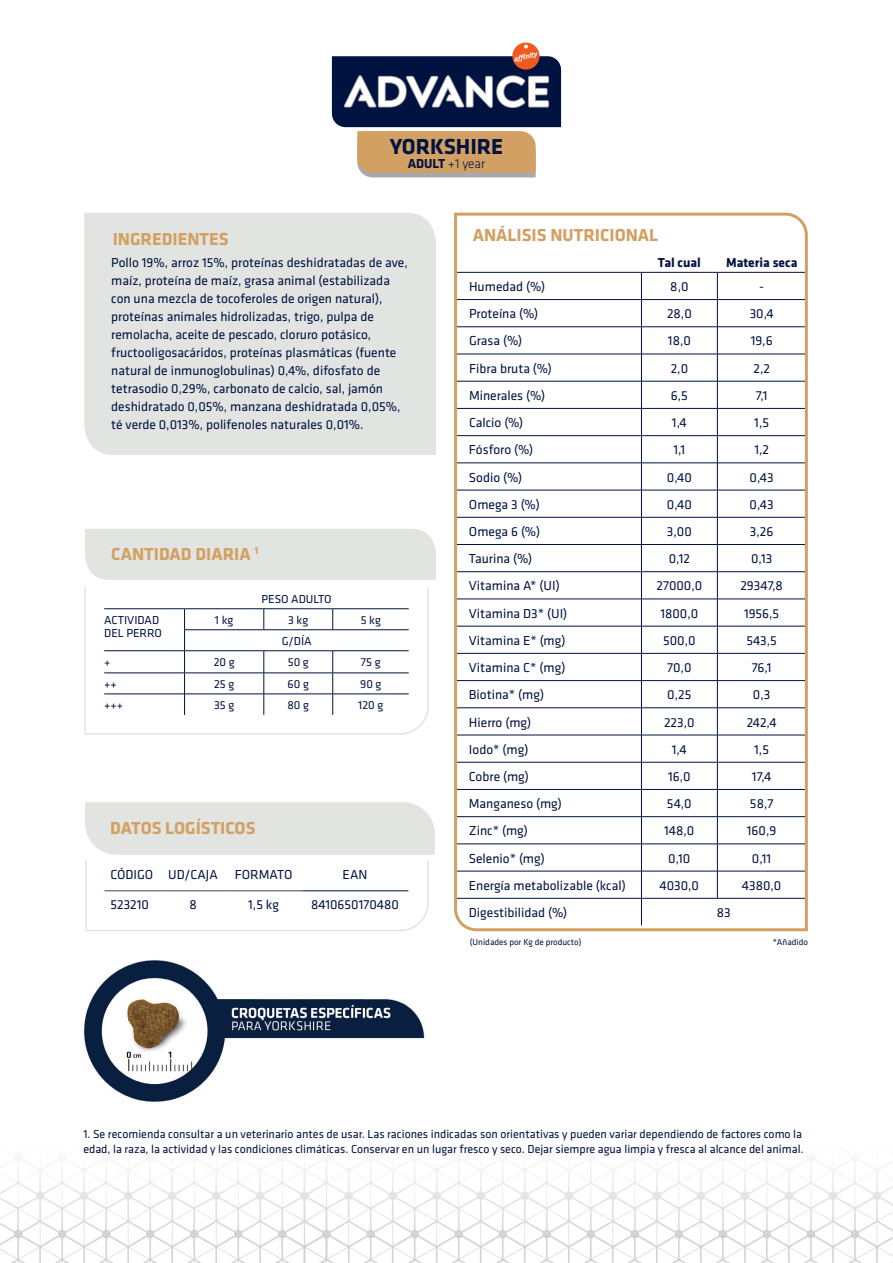
<style>
.page{position:relative;width:893px;height:1263px;background:#fff}
.page>*{position:absolute;margin:0;border:0;box-sizing:border-box;transform-origin:0 0}
.t1{font:700 22.5px "Klavika Basic";letter-spacing:-.005em;color:#001340}
.t2{font:700 18px "Klavika Basic";color:#d3a064}
.t3{font:13.5px/18px "Klavika Basic";color:#001340}
.t4{font:700 13.5px "Klavika Basic";color:#001340}
.t5{font:300 13.5px "Klavika Basic";color:#001340}
.t6{font:12px/15px "Klavika Basic";color:#001340}
.t7{font:9px "Klavika Basic";color:#001340}
.s1{font-weight:700}
</style>
<div class="page">
<img style="left:0;top:1159px;width:893px;height:104px">
<div style="left:84px;top:213px;width:352px;height:242px;background:#e2e4e2"></div>
<svg style="left:454px;top:212px;width:354px;height:720px"></svg>
<div style="left:85px;top:529px;width:351px;height:51px;background:#e2e4e2"></div>
<svg style="left:84px;top:587px;width:345px;height:148px"></svg>
<svg style="left:85px;top:802px;width:350px;height:129px"></svg>
<hr style="left:105px;top:890px;width:55px;height:1px;background:#33446a">
<hr style="left:160px;top:890px;width:66px;height:1px;background:#33446a">
<hr style="left:226px;top:890px;width:75px;height:1px;background:#33446a">
<hr style="left:301px;top:890px;width:107px;height:1px;background:#001340">
<hr style="left:104px;top:608px;width:81px;height:1px;background:#001340">
<hr style="left:185px;top:608px;width:79px;height:1px;background:#001340">
<hr style="left:264px;top:608px;width:69px;height:1px;background:#001340">
<svg style="left:264px;top:609px;width:1px;height:20px"></svg>
<hr style="left:333px;top:608px;width:76px;height:1px;background:#001340">
<svg style="left:332px;top:609px;width:1px;height:20px"></svg>
<hr style="left:184px;top:629px;width:80px;height:1px;background:#001340">
<hr style="left:264px;top:629px;width:69px;height:1px;background:#001340">
<hr style="left:333px;top:629px;width:76px;height:1px;background:#001340">
<hr style="left:104px;top:650px;width:81px;height:1px;background:#001340">
<hr style="left:185px;top:650px;width:79px;height:1px;background:#001340">
<hr style="left:264px;top:650px;width:69px;height:1px;background:#001340">
<hr style="left:333px;top:650px;width:76px;height:1px;background:#001340">
<hr style="left:104px;top:673px;width:81px;height:1px;background:#001340">
<hr style="left:185px;top:673px;width:79px;height:1px;background:#001340">
<hr style="left:264px;top:673px;width:69px;height:1px;background:#001340">
<hr style="left:333px;top:673px;width:76px;height:1px;background:#001340">
<hr style="left:104px;top:694px;width:81px;height:1px;background:#001340">
<hr style="left:185px;top:694px;width:79px;height:1px;background:#001340">
<svg style="left:184px;top:609px;width:1px;height:106px"></svg>
<hr style="left:264px;top:694px;width:69px;height:1px;background:#001340">
<svg style="left:264px;top:651px;width:1px;height:64px"></svg>
<hr style="left:333px;top:694px;width:76px;height:1px;background:#001340">
<svg style="left:332px;top:651px;width:1px;height:64px"></svg>
<svg style="left:332px;top:43px;width:229px;height:134px"></svg>
<img style="left:84px;top:960px;width:341px;height:142px">
<h1 class="t1" style="left:390px;top:130px;width:115px">YORKSHIRE</h1>
<p class="t5" style="left:408px;top:156px;width:79px"><span class="s1">ADULT</span> +1 year</p>
<h2 class="t2" style="left:113px;top:226px;width:117px">INGREDIENTES</h2>
<h2 class="t2" style="left:473px;top:222px;width:187px">ANÁLISIS NUTRICIONAL</h2>
<p class="t3" style="left:111px;top:253px;width:298px">Pollo 19%, arroz 15%, proteínas deshidratadas de ave, maíz, proteína de maíz, grasa animal (estabilizada con una mezcla de tocoferoles de origen natural), proteínas animales hidrolizadas, trigo, pulpa de remolacha, aceite de pescado, cloruro potásico, fructooligosacáridos, proteínas plasmáticas (fuente natural de inmunoglobulinas) 0,4%, difosfato de tetrasodio 0,29%, carbonato de calcio, sal, jamón deshidratado 0,05%, manzana deshidratada 0,05%, té verde 0,013%, polifenoles naturales 0,01%.</p>
<p class="t4" style="left:658px;top:253px;width:45px">Tal cual</p>
<p class="t4" style="left:726px;top:253px;width:73px">Materia seca</p>
<p class="t3" style="left:469px;top:277px;width:78px">Humedad (%)</p>
<p class="t3" style="left:670px;top:277px;width:20px">8,0</p>
<p class="t3" style="left:759px;top:277px;width:6px">-</p>
<p class="t3" style="left:469px;top:304px;width:71px">Proteína (%)</p>
<p class="t3" style="left:667px;top:304px;width:26px">28,0</p>
<p class="t3" style="left:750px;top:304px;width:26px">30,4</p>
<p class="t3" style="left:469px;top:332px;width:55px">Grasa (%)</p>
<p class="t3" style="left:668px;top:332px;width:24px">18,0</p>
<p class="t3" style="left:751px;top:332px;width:23px">19,6</p>
<p class="t3" style="left:469px;top:359px;width:84px">Fibra bruta (%)</p>
<p class="t3" style="left:671px;top:359px;width:19px">2,0</p>
<p class="t3" style="left:753px;top:359px;width:18px">2,2</p>
<p class="t3" style="left:469px;top:386px;width:78px">Minerales (%)</p>
<p class="t3" style="left:671px;top:386px;width:19px">6,5</p>
<p class="t3" style="left:756px;top:386px;width:13px">7,1</p>
<p class="t3" style="left:469px;top:413px;width:56px">Calcio (%)</p>
<p class="t3" style="left:672px;top:413px;width:16px">1,4</p>
<p class="t3" style="left:754px;top:413px;width:16px">1,5</p>
<p class="t3" style="left:469px;top:440px;width:66px">Fósforo (%)</p>
<p class="t3" style="left:673px;top:440px;width:13px">1,1</p>
<p class="t3" style="left:754px;top:440px;width:16px">1,2</p>
<p class="t3" style="left:469px;top:468px;width:55px">Sodio (%)</p>
<p class="t3" style="left:667px;top:468px;width:26px">0,40</p>
<p class="t3" style="left:750px;top:468px;width:26px">0,43</p>
<p class="t3" style="left:469px;top:495px;width:72px">Omega 3 (%)</p>
<p class="t3" style="left:667px;top:495px;width:26px">0,40</p>
<p class="t3" style="left:750px;top:495px;width:26px">0,43</p>
<p class="t3" style="left:469px;top:522px;width:73px">Omega 6 (%)</p>
<p class="t3" style="left:667px;top:522px;width:26px">3,00</p>
<p class="t3" style="left:750px;top:522px;width:25px">3,26</p>
<p class="t3" style="left:469px;top:549px;width:65px">Taurina (%)</p>
<p class="t3" style="left:669px;top:549px;width:23px">0,12</p>
<p class="t3" style="left:751px;top:549px;width:23px">0,13</p>
<p class="t3" style="left:469px;top:576px;width:92px">Vitamina A* (UI)</p>
<p class="t3" style="left:656px;top:576px;width:47px">27000,0</p>
<p class="t3" style="left:740px;top:576px;width:44px">29347,8</p>
<p class="t3" style="left:469px;top:604px;width:100px">Vitamina D3* (UI)</p>
<p class="t3" style="left:660px;top:604px;width:39px">1800,0</p>
<p class="t3" style="left:744px;top:604px;width:37px">1956,5</p>
<p class="t3" style="left:469px;top:631px;width:98px">Vitamina E* (mg)</p>
<p class="t3" style="left:663px;top:631px;width:34px">500,0</p>
<p class="t3" style="left:746px;top:631px;width:32px">543,5</p>
<p class="t3" style="left:469px;top:658px;width:98px">Vitamina C* (mg)</p>
<p class="t3" style="left:667px;top:658px;width:26px">70,0</p>
<p class="t3" style="left:752px;top:658px;width:21px">76,1</p>
<p class="t3" style="left:469px;top:685px;width:77px">Biotina* (mg)</p>
<p class="t3" style="left:667px;top:685px;width:26px">0,25</p>
<p class="t3" style="left:753px;top:685px;width:19px">0,3</p>
<p class="t3" style="left:469px;top:713px;width:64px">Hierro (mg)</p>
<p class="t3" style="left:664px;top:713px;width:32px">223,0</p>
<p class="t3" style="left:747px;top:713px;width:31px">242,4</p>
<p class="t3" style="left:469px;top:740px;width:61px">Iodo* (mg)</p>
<p class="t3" style="left:672px;top:740px;width:16px">1,4</p>
<p class="t3" style="left:754px;top:740px;width:16px">1,5</p>
<p class="t3" style="left:469px;top:767px;width:62px">Cobre (mg)</p>
<p class="t3" style="left:668px;top:767px;width:24px">16,0</p>
<p class="t3" style="left:752px;top:767px;width:21px">17,4</p>
<p class="t3" style="left:469px;top:794px;width:95px">Manganeso (mg)</p>
<p class="t3" style="left:667px;top:794px;width:26px">54,0</p>
<p class="t3" style="left:750px;top:794px;width:25px">58,7</p>
<p class="t3" style="left:469px;top:821px;width:61px">Zinc* (mg)</p>
<p class="t3" style="left:664px;top:821px;width:32px">148,0</p>
<p class="t3" style="left:747px;top:821px;width:31px">160,9</p>
<p class="t3" style="left:469px;top:849px;width:78px">Selenio* (mg)</p>
<p class="t3" style="left:668px;top:849px;width:24px">0,10</p>
<p class="t3" style="left:752px;top:849px;width:21px">0,11</p>
<p class="t3" style="left:469px;top:876px;width:158px">Energía metabolizable (kcal)</p>
<p class="t3" style="left:659px;top:876px;width:41px">4030,0</p>
<p class="t3" style="left:742px;top:876px;width:41px">4380,0</p>
<p class="t3" style="left:469px;top:903px;width:100px">Digestibilidad (%)</p>
<p class="t3" style="left:717px;top:903px;width:15px">83</p>
<h2 class="t2" style="left:111px;top:541px;width:149px">CANTIDAD DIARIA <sup>1</sup></h2>
<p class="t6" style="left:262px;top:591px;width:72px">PESO ADULTO</p>
<p class="t6" style="left:104px;top:613px;width:59px;line-height:13.5px">ACTIVIDAD<br>DEL PERRO</p>
<p class="t6" style="left:215px;top:612px;width:20px">1 kg</p>
<p class="t6" style="left:288px;top:612px;width:22px">3 kg</p>
<p class="t6" style="left:361px;top:612px;width:22px">5 kg</p>
<p class="t6" style="left:282px;top:633px;width:32px">G/DÍA</p>
<p class="t6" style="left:104px;top:654px;width:8px">+</p>
<p class="t6" style="left:214px;top:654px;width:22px">20 g</p>
<p class="t6" style="left:288px;top:654px;width:23px">50 g</p>
<p class="t6" style="left:361px;top:654px;width:21px">75 g</p>
<p class="t6" style="left:104px;top:676px;width:14px">++</p>
<p class="t6" style="left:214px;top:676px;width:22px">25 g</p>
<p class="t6" style="left:288px;top:676px;width:23px">60 g</p>
<p class="t6" style="left:360px;top:676px;width:23px">90 g</p>
<p class="t6" style="left:104px;top:697px;width:20px">+++</p>
<p class="t6" style="left:214px;top:697px;width:22px">35 g</p>
<p class="t6" style="left:287px;top:697px;width:23px">80 g</p>
<p class="t6" style="left:358px;top:697px;width:27px">120 g</p>
<h2 class="t2" style="left:110px;top:815px;width:147px">DATOS LOGÍSTICOS</h2>
<p class="t3" style="left:110px;top:865px;width:109px">CÓDIGO UD/CAJA</p>
<p class="t3" style="left:235px;top:865px;width:59px">FORMATO</p>
<p class="t3" style="left:343px;top:865px;width:26px">EAN</p>
<p class="t3" style="left:110px;top:895px;width:40px">523210</p>
<p class="t3" style="left:189px;top:895px;width:9px">8</p>
<p class="t3" style="left:248px;top:895px;width:32px">1,5 kg</p>
<p class="t3" style="left:311px;top:895px;width:89px">8410650170480</p>
<p class="t7" style="left:470px;top:936px;width:113px">(Unidades por Kg de producto)</p>
<p class="t7" style="left:773px;top:936px;width:37px">*Añadido</p>
<p class="t6" style="left:83px;top:1126px;width:722px">1. Se recomienda consultar a un veterinario antes de usar. Las raciones indicadas son orientativas y pueden variar dependiendo de factores como la edad, la raza, la actividad y las condiciones climáticas. Conservar en un lugar fresco y seco. Dejar siempre agua limpia y fresca al alcance del animal.</p>
</div>
